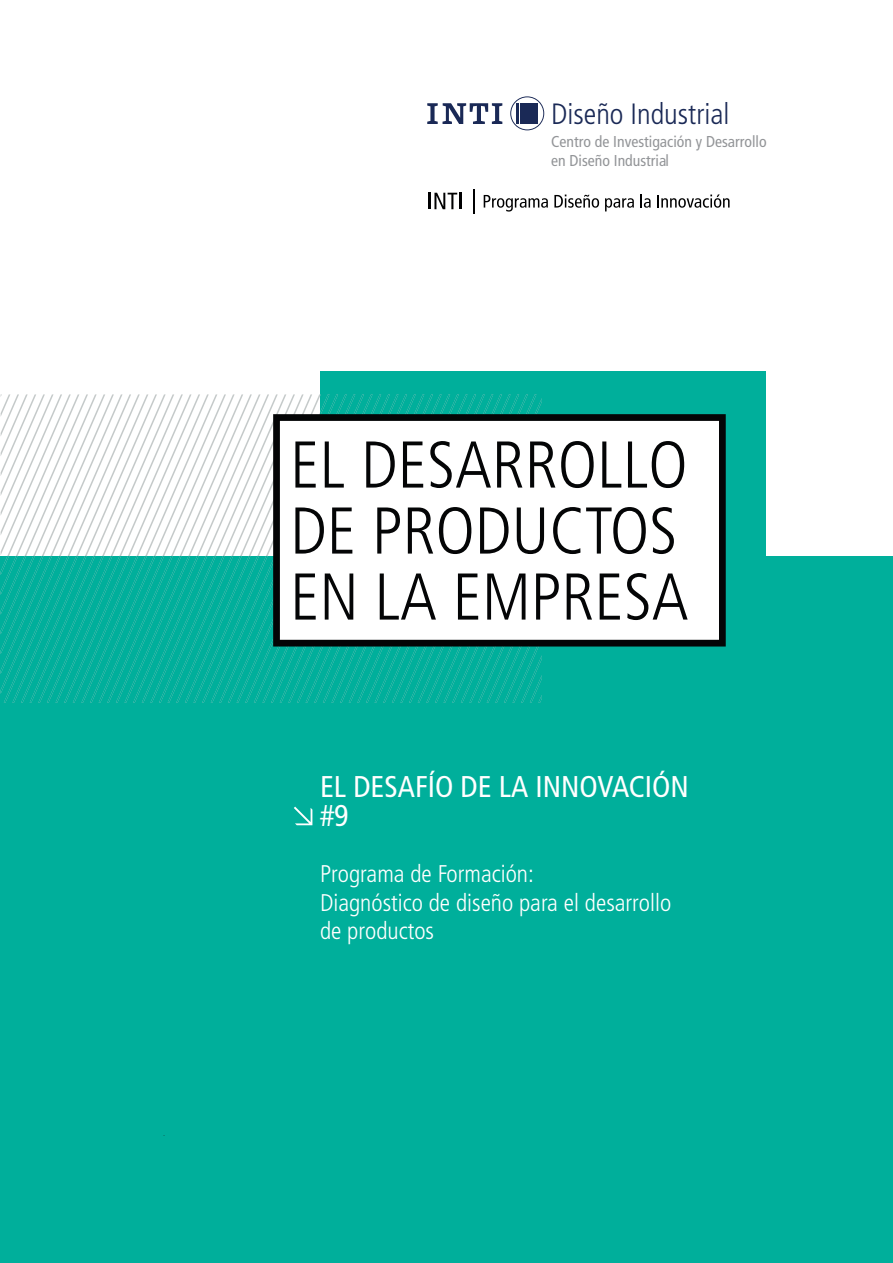
<style>
.page{position:relative;width:893px;height:1263px;background:#fff}
.page>*{position:absolute;margin:0;border:0;box-sizing:border-box;transform-origin:0 0}
.t1{font:300 condensed 66px/66px "Frutiger LT Std";color:#040506}
.t2{font:condensed 30px "Frutiger LT Std";color:#fff}
.t3{font:300 condensed 29.4px "Frutiger LT Std";color:#1a2956}
.t4{font:300 condensed 24.15px/28.5px "Frutiger LT Std";color:#fff}
.t5{font:condensed 15.75px/18.8px "Frutiger LT Std";color:#939598}
.t6{font:condensed 4.8px "Frutiger LT Std";color:#18151a}
</style>
<div class="page">
<div style="left:0;top:556px;width:893px;height:706px;background:#00af9b"></div>
<div style="left:320px;top:371px;width:446px;height:246px;background:#00af9b"></div>
<svg style="left:1px;top:394px;width:541px;height:309px"></svg>
<svg style="left:429px;top:193px;width:28px;height:16px"></svg>
<hr style="left:459px;top:193px;width:3px;height:16px;background:#000001">
<svg style="left:484px;top:195px;width:64px;height:17px"></svg>
<svg style="left:554px;top:195px;width:45px;height:13px"></svg>
<svg style="left:605px;top:198px;width:29px;height:13px"></svg>
<svg style="left:640px;top:194px;width:11px;height:14px"></svg>
<svg style="left:657px;top:194px;width:73px;height:14px"></svg>
<hr style="left:473px;top:190px;width:2px;height:24px;background:#000001">
<svg style="left:427px;top:103px;width:75px;height:21px"></svg>
<svg style="left:510px;top:96px;width:34px;height:34px"></svg>
<svg style="left:294px;top:807px;width:18px;height:18px"></svg>
<svg style="left:273px;top:414px;width:453px;height:232px;background:#e9e9e9"></svg>
<p class="t6" style="left:164px;top:1132px;width:3px">-</p>
<p class="t3" style="left:551px;top:97px;width:180px">Diseño Industrial</p>
<p class="t5" style="left:551px;top:132px;width:217px">Centro de Investigación y Desarrollo en Diseño Industrial</p>
<p class="t1" style="left:290px;top:433px;width:400px">EL DESARROLLO<br>DE PRODUCTOS<br>EN LA EMPRESA</p>
<p class="t2" style="left:320px;top:769px;width:370px">EL DESAFÍO DE LA INNOVACIÓN</p>
<p class="t2" style="left:320px;top:799px;width:30px">#9</p>
<p class="t4" style="left:320px;top:860px;width:353px">Programa de Formación:<br>Diagnóstico de diseño para el desarrollo de productos</p>
</div>
